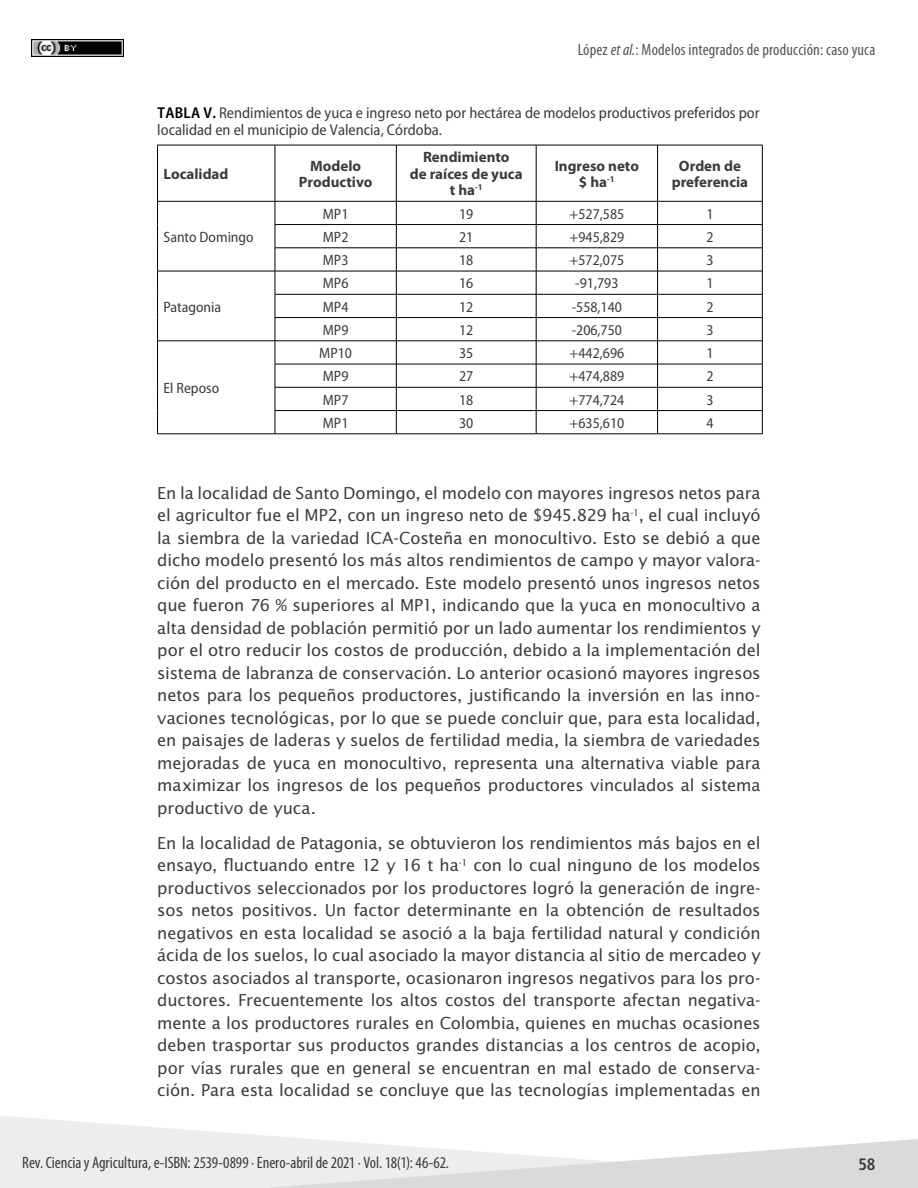
<style>
.page{position:relative;width:918px;height:1188px;background:#fff}
.page>*{position:absolute;margin:0;border:0;box-sizing:border-box;transform-origin:0 0}
.t1{font:16.5px/22.5px "Lucida Sans Std";letter-spacing:-.01em;color:#3c3c3b;text-align:justify}
.t2{font:condensed 16.5px "Myriad Pro";letter-spacing:-.005em;color:#3c3c3b}
.t3{font:condensed 16.5px "Myriad Pro";letter-spacing:.01em;color:#575756}
.t4{font:700 condensed 16.5px "Frutiger LT Std";color:#3c3c3b}
.t5{font:semi-condensed 15.75px/16.5px "Myriad Pro";color:#3c3c3b}
.t6{font:semi-condensed 15px "Myriad Pro";color:#3c3c3b}
.t7{font:700 15px/16.5px "Myriad Pro";color:#3c3c3b;text-align:center}
.s1{font-style:italic}
.s2{font-weight:600;color:#000}
</style>
<div class="page">
<svg style="left:0;top:1116px;width:305px;height:72px;fill:#ededed"></svg>
<svg style="left:269px;top:1139px;width:649px;height:49px"></svg>
<img style="left:31px;top:39px;width:92px;height:18px">
<hr style="left:157px;top:145px;width:118px;height:1px;background:#000">
<hr style="left:157px;top:145px;width:1px;height:56px;background:#000">
<hr style="left:275px;top:145px;width:121px;height:1px;background:#000">
<hr style="left:275px;top:145px;width:1px;height:56px;background:#000">
<hr style="left:396px;top:145px;width:140px;height:1px;background:#000">
<hr style="left:396px;top:145px;width:1px;height:56px;background:#000">
<hr style="left:536px;top:145px;width:122px;height:1px;background:#000">
<hr style="left:536px;top:145px;width:1px;height:56px;background:#000">
<hr style="left:658px;top:145px;width:105px;height:1px;background:#000">
<hr style="left:657px;top:145px;width:1px;height:56px;background:#000">
<hr style="left:762px;top:145px;width:1px;height:56px;background:#000">
<hr style="left:157px;top:201px;width:118px;height:1px;background:#000">
<hr style="left:275px;top:201px;width:121px;height:1px;background:#000">
<hr style="left:396px;top:201px;width:140px;height:1px;background:#000">
<hr style="left:536px;top:201px;width:122px;height:1px;background:#000">
<hr style="left:658px;top:201px;width:105px;height:1px;background:#000">
<hr style="left:275px;top:224px;width:121px;height:1px;background:#000">
<hr style="left:396px;top:224px;width:140px;height:1px;background:#000">
<hr style="left:536px;top:224px;width:122px;height:1px;background:#000">
<hr style="left:658px;top:224px;width:105px;height:1px;background:#000">
<hr style="left:275px;top:248px;width:121px;height:1px;background:#000">
<hr style="left:396px;top:248px;width:140px;height:1px;background:#000">
<hr style="left:536px;top:248px;width:122px;height:1px;background:#000">
<hr style="left:658px;top:248px;width:105px;height:1px;background:#000">
<hr style="left:157px;top:271px;width:118px;height:1px;background:#000">
<hr style="left:275px;top:271px;width:121px;height:1px;background:#000">
<hr style="left:396px;top:271px;width:140px;height:1px;background:#000">
<hr style="left:536px;top:271px;width:122px;height:1px;background:#000">
<hr style="left:658px;top:271px;width:105px;height:1px;background:#000">
<hr style="left:275px;top:294px;width:121px;height:1px;background:#000">
<hr style="left:396px;top:294px;width:140px;height:1px;background:#000">
<hr style="left:536px;top:294px;width:122px;height:1px;background:#000">
<hr style="left:658px;top:294px;width:105px;height:1px;background:#000">
<hr style="left:275px;top:317px;width:121px;height:1px;background:#000">
<hr style="left:396px;top:317px;width:140px;height:1px;background:#000">
<hr style="left:536px;top:317px;width:122px;height:1px;background:#000">
<hr style="left:658px;top:317px;width:105px;height:1px;background:#000">
<hr style="left:157px;top:341px;width:118px;height:1px;background:#000">
<svg style="left:157px;top:201px;width:1px;height:233px"></svg>
<hr style="left:157px;top:434px;width:118px;height:1px;background:#000">
<hr style="left:275px;top:341px;width:121px;height:1px;background:#000">
<hr style="left:396px;top:341px;width:140px;height:1px;background:#000">
<hr style="left:536px;top:341px;width:122px;height:1px;background:#000">
<hr style="left:658px;top:341px;width:105px;height:1px;background:#000">
<hr style="left:275px;top:364px;width:121px;height:1px;background:#000">
<hr style="left:396px;top:364px;width:140px;height:1px;background:#000">
<hr style="left:536px;top:364px;width:122px;height:1px;background:#000">
<hr style="left:658px;top:364px;width:105px;height:1px;background:#000">
<hr style="left:275px;top:387px;width:121px;height:1px;background:#000">
<hr style="left:396px;top:387px;width:140px;height:1px;background:#000">
<hr style="left:536px;top:387px;width:122px;height:1px;background:#000">
<hr style="left:658px;top:387px;width:105px;height:1px;background:#000">
<hr style="left:275px;top:410px;width:121px;height:1px;background:#000">
<svg style="left:275px;top:201px;width:1px;height:233px"></svg>
<hr style="left:396px;top:410px;width:140px;height:1px;background:#000">
<svg style="left:396px;top:201px;width:1px;height:233px"></svg>
<hr style="left:536px;top:410px;width:122px;height:1px;background:#000">
<svg style="left:536px;top:201px;width:1px;height:233px"></svg>
<hr style="left:658px;top:410px;width:105px;height:1px;background:#000">
<svg style="left:657px;top:201px;width:1px;height:233px"></svg>
<svg style="left:762px;top:201px;width:1px;height:233px"></svg>
<hr style="left:275px;top:434px;width:121px;height:1px;background:#000">
<hr style="left:396px;top:434px;width:140px;height:1px;background:#000">
<hr style="left:536px;top:434px;width:122px;height:1px;background:#000">
<hr style="left:658px;top:434px;width:105px;height:1px;background:#000">
<p class="t3" style="left:578px;top:40px;width:299px">López <span class="s1">et al.</span>: Modelos integrados de producción: caso yuca</p>
<p class="t5" style="left:157px;top:105px;width:604px"><span class="s2">TABLA V.</span> Rendimientos de yuca e ingreso neto por hectárea de modelos productivos preferidos por localidad en el municipio de Valencia, Córdoba.</p>
<p class="t7" style="left:164px;top:165px;width:67px">Localidad</p>
<p class="t7" style="left:299px;top:157px;width:75px">Modelo<br>Productivo</p>
<p class="t7" style="left:410px;top:149px;width:114px">Rendimiento<br>de raíces de yuca t ha<sup>-1</sup></p>
<p class="t7" style="left:555px;top:157px;width:86px">Ingreso neto $ ha<sup>-1</sup></p>
<p class="t7" style="left:672px;top:157px;width:78px">Orden de preferencia</p>
<p class="t6" style="left:164px;top:229px;width:92px">Santo Domingo</p>
<p class="t6" style="left:323px;top:205px;width:27px">MP1</p>
<p class="t6" style="left:459px;top:205px;width:16px">19</p>
<p class="t6" style="left:570px;top:205px;width:56px">+527,585</p>
<p class="t6" style="left:706px;top:205px;width:9px">1</p>
<p class="t6" style="left:323px;top:229px;width:27px">MP2</p>
<p class="t6" style="left:459px;top:229px;width:16px">21</p>
<p class="t6" style="left:570px;top:229px;width:56px">+945,829</p>
<p class="t6" style="left:706px;top:229px;width:9px">2</p>
<p class="t6" style="left:323px;top:252px;width:27px">MP3</p>
<p class="t6" style="left:459px;top:252px;width:16px">18</p>
<p class="t6" style="left:570px;top:252px;width:56px">+572,075</p>
<p class="t6" style="left:706px;top:252px;width:9px">3</p>
<p class="t6" style="left:164px;top:298px;width:59px">Patagonia</p>
<p class="t6" style="left:164px;top:380px;width:57px">El Reposo</p>
<p class="t6" style="left:323px;top:275px;width:27px">MP6</p>
<p class="t6" style="left:459px;top:275px;width:16px">16</p>
<p class="t6" style="left:575px;top:275px;width:45px">-91,793</p>
<p class="t6" style="left:706px;top:275px;width:9px">1</p>
<p class="t6" style="left:323px;top:298px;width:27px">MP4</p>
<p class="t6" style="left:459px;top:298px;width:16px">12</p>
<p class="t6" style="left:572px;top:298px;width:52px">-558,140</p>
<p class="t6" style="left:706px;top:298px;width:9px">2</p>
<p class="t6" style="left:323px;top:322px;width:27px">MP9</p>
<p class="t6" style="left:459px;top:322px;width:16px">12</p>
<p class="t6" style="left:572px;top:322px;width:52px">-206,750</p>
<p class="t6" style="left:706px;top:322px;width:9px">3</p>
<p class="t6" style="left:319px;top:345px;width:34px">MP10</p>
<p class="t6" style="left:459px;top:345px;width:16px">35</p>
<p class="t6" style="left:570px;top:345px;width:56px">+442,696</p>
<p class="t6" style="left:706px;top:345px;width:9px">1</p>
<p class="t6" style="left:323px;top:368px;width:27px">MP9</p>
<p class="t6" style="left:459px;top:368px;width:16px">27</p>
<p class="t6" style="left:570px;top:368px;width:56px">+474,889</p>
<p class="t6" style="left:706px;top:368px;width:9px">2</p>
<p class="t6" style="left:323px;top:391px;width:27px">MP7</p>
<p class="t6" style="left:459px;top:391px;width:16px">18</p>
<p class="t6" style="left:570px;top:391px;width:56px">+774,724</p>
<p class="t6" style="left:706px;top:391px;width:9px">3</p>
<p class="t6" style="left:323px;top:415px;width:27px">MP1</p>
<p class="t6" style="left:459px;top:415px;width:16px">30</p>
<p class="t6" style="left:570px;top:415px;width:56px">+635,610</p>
<p class="t6" style="left:706px;top:415px;width:9px">4</p>
<p class="t1" style="left:157px;top:482px;width:605px">En la localidad de Santo Domingo, el modelo con mayores ingresos netos para el agricultor fue el MP2, con un ingreso neto de $945.829 ha<sup>-1</sup>, el cual incluyó la siembra de la variedad ICA-Costeña en monocultivo. Esto se debió a que dicho modelo presentó los más altos rendimientos de campo y mayor valora&shy;ción del producto en el mercado. Este modelo presentó unos ingresos netos que fueron 76 % superiores al MP1, indicando que la yuca en monocultivo a alta densidad de población permitió por un lado aumentar los rendimientos y por el otro reducir los costos de producción, debido a la implementación del sistema de labranza de conservación. Lo anterior ocasionó mayores ingresos netos para los pequeños productores, justificando la inversión en las inno&shy;vaciones tecnológicas, por lo que se puede concluir que, para esta localidad, en paisajes de laderas y suelos de fertilidad media, la siembra de variedades mejoradas de yuca en monocultivo, representa una alternativa viable para maximizar los ingresos de los pequeños productores vinculados al sistema productivo de yuca.</p>
<p class="t1" style="left:157px;top:832px;width:605px">En la localidad de Patagonia, se obtuvieron los rendimientos más bajos en el ensayo, fluctuando entre 12 y 16 t ha<sup>-1</sup> con lo cual ninguno de los modelos productivos seleccionados por los productores logró la generación de ingre&shy;sos netos positivos. Un factor determinante en la obtención de resultados negativos en esta localidad se asoció a la baja fertilidad natural y condición ácida de los suelos, lo cual asociado la mayor distancia al sitio de mercadeo y costos asociados al transporte, ocasionaron ingresos negativos para los pro&shy;ductores. Frecuentemente los altos costos del transporte afectan negativa&shy;mente a los productores rurales en Colombia, quienes en muchas ocasiones deben trasportar sus productos grandes distancias a los centros de acopio, por vías rurales que en general se encuentran en mal estado de conserva&shy;ción. Para esta localidad se concluye que las tecnologías implementadas en</p>
<p class="t2" style="left:22px;top:1153px;width:428px">Rev. Ciencia y Agricultura, e-ISBN: 2539-0899 ∙ Enero-abril de 2021 ∙ Vol. 18(1): 46-62.</p>
<p class="t4" style="left:858px;top:1154px;width:19px">58</p>
</div>
